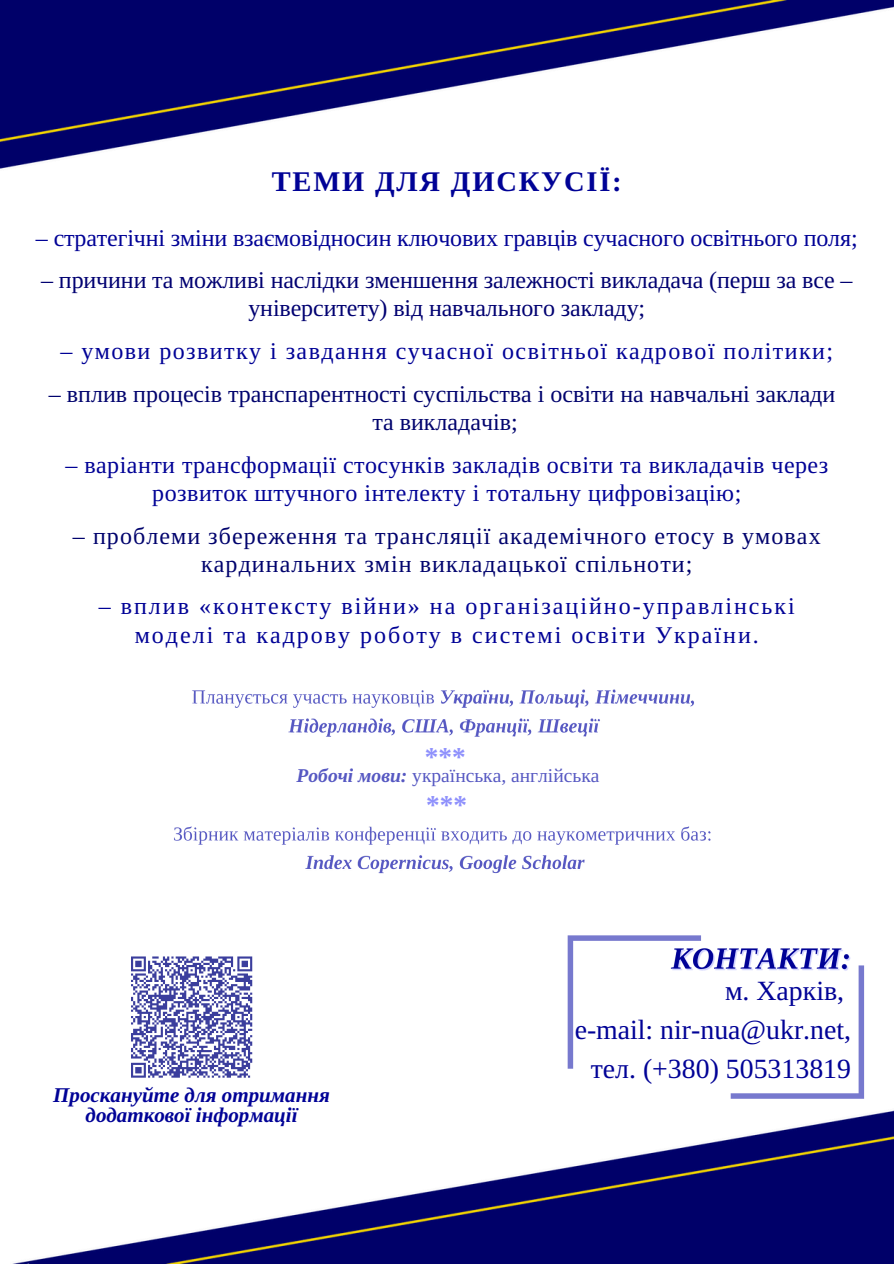
<style>
.page{position:relative;width:894px;height:1264px;background:#fff}
.page>*{position:absolute;margin:0;border:0;box-sizing:border-box;transform-origin:0 0}
.t1{font:700 28.5px "Libra Serif Modern";letter-spacing:.065em;color:#000296}
.t2{font:27.75px/38.7px "Libra Serif Modern";color:#000296;text-align:right}
.t3{font:700 27.15px "Libra Serif Modern";color:#8e90fc}
.t4{font:24px/28.2px "Libra Serif Modern";letter-spacing:.02em;color:#000296;text-align:center}
.t5{font:24px/28.2px "Libra Serif Modern";letter-spacing:-.005em;color:#010171;text-align:center}
.t6{font:24px/28.2px "Libra Serif Modern";letter-spacing:.045em;color:#01036d;text-align:center}
.t7{font:24px/28.2px "Libra Serif Modern";letter-spacing:.085em;color:#000296;text-align:center}
.t8{font:24px/28.2px "Libra Serif Modern";color:#01036d;text-align:center}
.t9{font:24px "Libra Serif Modern";letter-spacing:-.005em;color:#000296}
.t10{font:24px "Libra Serif Modern";letter-spacing:.06em;color:#000296}
.t11{font:italic 700 21px/20.2px "Libra Serif Modern";color:#000296;text-align:center}
.t12{font:19.5px "Libra Serif Modern";color:#5658c2}
.s1{font-weight:700;font-style:italic}
</style>
<div class="page">
<img style="left:0;top:0;width:893px;height:1263px">
<svg style="left:730px;top:965px;width:133px;height:133px"></svg>
<svg style="left:567px;top:935px;width:133px;height:133px"></svg>
<img style="left:668px;top:941px;width:184px;height:34px">
<img style="left:190px;top:685px;width:511px;height:55px">
<img style="left:171px;top:823px;width:547px;height:53px">
<div style="left:125px;top:950px;width:133px;height:134px;background:#fff"></div>
<svg style="left:47px;top:955px;width:289px;height:176px"></svg>
<h1 class="t1" style="left:272px;top:165px;width:351px">ТЕМИ ДЛЯ ДИСКУСІЇ:</h1>
<h3 class="t9" style="left:36px;top:225px;width:823px">– стратегічні зміни взаємовідносин ключових гравців сучасного освітнього поля;</h3>
<h3 class="t5" style="left:41px;top:266px;width:812px">– причини та можливі наслідки зменшення залежності викладача (перш за все – університету) від навчального закладу;</h3>
<h3 class="t10" style="left:60px;top:338px;width:774px">– умови розвитку і завдання сучасної освітньої кадрової політики;</h3>
<h3 class="t8" style="left:49px;top:380px;width:786px">– вплив процесів транспарентності суспільства і освіти на навчальні заклади та викладачів;</h3>
<h3 class="t4" style="left:65px;top:451px;width:762px">– варіанти трансформації стосунків закладів освіти та викладачів через розвиток штучного інтелекту і тотальну цифровізацію;</h3>
<h3 class="t6" style="left:73px;top:521px;width:749px">– проблеми збереження та трансляції академічного етосу в умовах кардинальних змін викладацької спільноти;</h3>
<p class="t7" style="left:99px;top:592px;width:697px">– вплив «контексту війни» на організаційно-управлінські моделі та кадрову роботу в системі освіти України.</p>
<p class="t3" style="left:425px;top:741px;width:42px">***</p>
<p class="t3" style="left:426px;top:789px;width:42px">***</p>
<p class="t12" style="left:296px;top:765px;width:304px"><span class="s1">Робочі мови:</span> українська, англійська</p>
<h3 class="t11" style="left:53px;top:1084px;width:278px">Проскануйте для отримання додаткової інформації</h3>
<p class="t2" style="left:574px;top:972px;width:278px">м. Харків,<br>e-mail: nir-nua@ukr.net, тел. (+380) 505313819</p>
</div>
